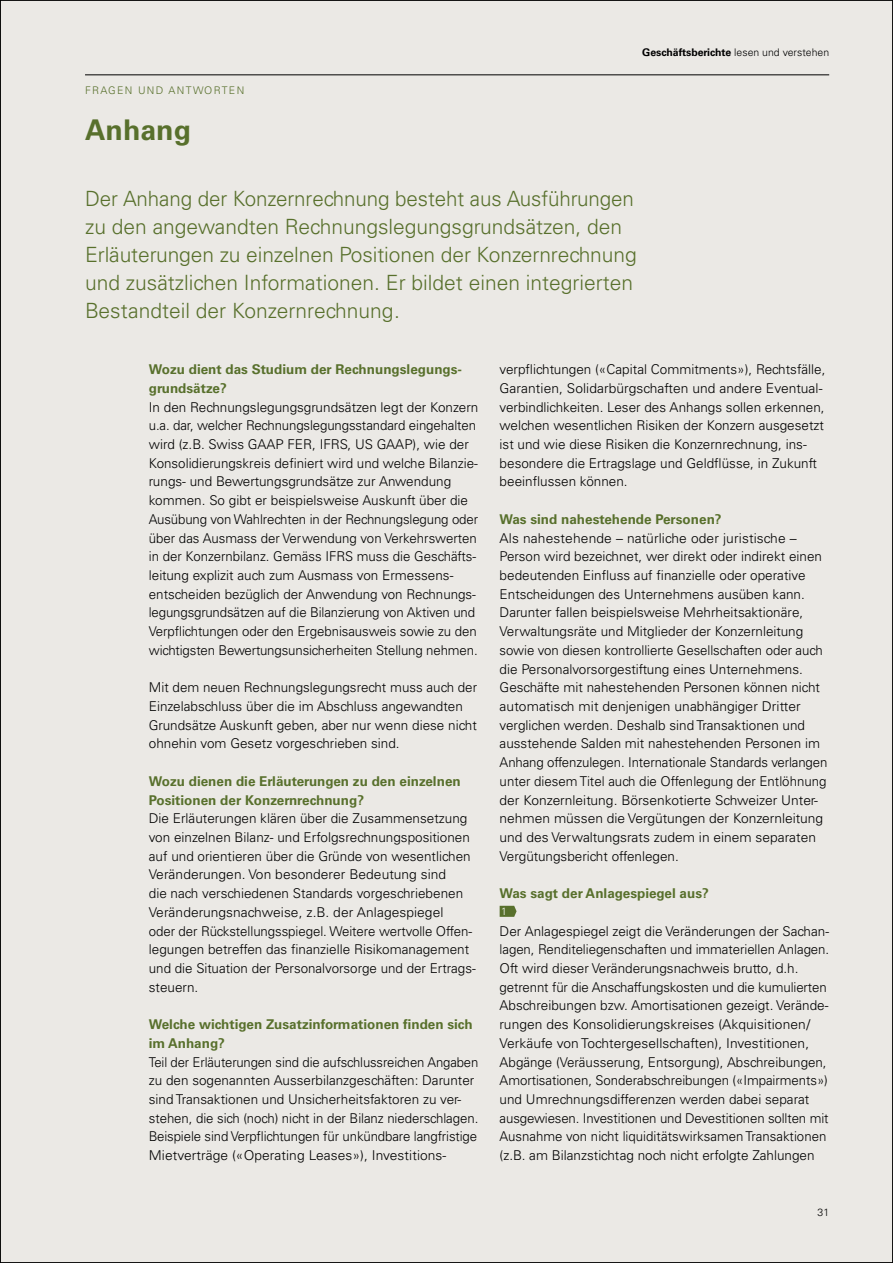
<style>
.page{position:relative;width:893px;height:1263px;background:#ebe9e5}
.page>*{position:absolute;margin:0;border:0;box-sizing:border-box;transform-origin:0 0}
.t1{font:700 28.5px "Univers LT Std";color:#58702c}
.t2{font:300 21px/28px "Univers LT Std";color:#58702c}
.t3{font:300 13.5px/18.8px "Univers LT Std";color:#000}
.t4{font:700 13.5px/18.8px "Univers LT Std";color:#58702c}
.t5{font:700 10.5px "Univers LT Std";color:#000}
.t6{font:300 10.5px "Univers LT Std";letter-spacing:.125em;color:#58702c}
.t7{font:300 10.5px "Univers LT Std";color:#000}
.t8{font:300 10.5px "Univers LT Std";color:#fff}
.s1{font-weight:300}
</style>
<div class="page">
<hr style="left:85px;top:75px;width:744px;height:1px;background:#000">
<svg style="left:500px;top:906px;width:17px;height:11px"></svg>
<p class="t6" style="left:85px;top:83px;width:161px">FRAGEN UND ANTWORTEN</p>
<h1 class="t1" style="left:85px;top:114px;width:108px">Anhang</h1>
<p class="t5" style="left:642px;top:46px;width:188px">Geschäftsberichte <span class="s1">lesen und verstehen</span></p>
<p class="t2" style="left:85px;top:184px;width:553px">Der Anhang der Konzernrechnung besteht aus Ausführungen zu den angewandten Rechnungslegungsgrundsätzen, den Erläuterungen zu einzelnen Positionen der Konzernrechnung und zusätzlichen Informationen. Er bildet einen integrierten Bestandteil der Konzernrechnung.</p>
<p class="t4" style="left:149px;top:360px;width:315px">Wozu dient das Studium der Rechnungslegungs&shy;grundsätze?</p>
<p class="t3" style="left:149px;top:397px;width:331px">In den Rechnungslegungsgrundsätzen legt der Konzern u.a. dar, welcher Rechnungslegungsstandard eingehalten wird (z.B. Swiss GAAP FER, IFRS, US GAAP), wie der Konsolidierungskreis definiert wird und welche Bilanzie&shy;rungs- und Bewertungsgrundsätze zur Anwendung kommen. So gibt er beispielsweise Auskunft über die Ausübung von Wahlrechten in der Rechnungslegung oder über das Ausmass der Verwendung von Verkehrswerten in der Konzernbilanz. Gemäss IFRS muss die Geschäfts&shy;leitung explizit auch zum Ausmass von Ermessens&shy;entscheiden bezüglich der Anwendung von Rechnungs&shy;legungsgrundsätzen auf die Bilanzierung von Aktiven und Verpflichtungen oder den Ergebnisausweis sowie zu den wichtigsten Bewertungsunsicherheiten Stellung nehmen.</p>
<p class="t3" style="left:149px;top:678px;width:330px">Mit dem neuen Rechnungslegungsrecht muss auch der Einzelabschluss über die im Abschluss angewandten Grundsätze Auskunft geben, aber nur wenn diese nicht ohnehin vom Gesetz vorgeschrieben sind.</p>
<p class="t4" style="left:149px;top:772px;width:313px">Wozu dienen die Erläuterungen zu den einzelnen<br>Positionen der Konzernrechnung?</p>
<p class="t3" style="left:149px;top:809px;width:328px">Die Erläuterungen klären über die Zusammensetzung von einzelnen Bilanz- und Erfolgsrechnungspositionen auf und orientieren über die Gründe von wesentlichen Veränderungen. Von besonderer Bedeutung sind<br>die nach verschiedenen Standards vorgeschriebenen Veränderungsnachweise, z.B. der Anlagespiegel<br>oder der Rückstellungsspiegel. Weitere wertvolle Offen&shy;legungen betreffen das finanzielle Risikomanagement und die Situation der Personalvorsorge und der Ertrags&shy;steuern.</p>
<p class="t4" style="left:149px;top:1015px;width:325px">Welche wichtigen Zusatzinformationen finden sich im Anhang?</p>
<p class="t3" style="left:149px;top:1052px;width:331px">Teil der Erläuterungen sind die aufschlussreichen Angaben zu den sogenannten Ausserbilanzgeschäften: Darunter sind Transaktionen und Unsicherheitsfaktoren zu ver&shy;stehen, die sich (noch) nicht in der Bilanz niederschlagen.<br>Beispiele sind Verpflichtungen für unkündbare langfristige Mietverträge («Operating Leases»), Investitions-</p>
<p class="t3" style="left:500px;top:360px;width:327px">verpflichtungen («Capital Commitments»), Rechtsfälle, Garantien, Solidarbürgschaften und andere Eventual&shy;verbindlichkeiten. Leser des Anhangs sollen erkennen, welchen wesentlichen Risiken der Konzern ausgesetzt ist und wie diese Risiken die Konzernrechnung, ins&shy;besondere die Ertragslage und Geldflüsse, in Zukunft beeinflussen können.</p>
<p class="t4" style="left:500px;top:510px;width:223px">Was sind nahestehende Personen?</p>
<p class="t3" style="left:500px;top:528px;width:329px">Als nahestehende – natürliche oder juristische – Person wird bezeichnet, wer direkt oder indirekt einen bedeutenden Einfluss auf finanzielle oder operative Entscheidungen des Unternehmens ausüben kann.<br>Darunter fallen beispielsweise Mehrheitsaktionäre, Verwaltungsräte und Mitglieder der Konzernleitung sowie von diesen kontrollierte Gesellschaften oder auch die Personalvorsorgestiftung eines Unternehmens.<br>Geschäfte mit nahestehenden Personen können nicht automatisch mit denjenigen unabhängiger Dritter verglichen werden. Deshalb sind Transaktionen und ausstehende Salden mit nahestehenden Personen im Anhang offenzulegen. Internationale Standards verlangen unter diesem Titel auch die Offenlegung der Entlöhnung der Konzernleitung. Börsenkotierte Schweizer Unter&shy;nehmen müssen die Vergütungen der Konzernleitung und des Verwaltungsrats zudem in einem separaten Vergütungsbericht offenlegen.</p>
<p class="t4" style="left:500px;top:884px;width:211px">Was sagt der Anlagespiegel aus?</p>
<p class="t8" style="left:501px;top:905px;width:7px">1</p>
<p class="t3" style="left:500px;top:921px;width:331px">Der Anlagespiegel zeigt die Veränderungen der Sachan&shy;lagen, Renditeliegenschaften und immateriellen Anlagen.<br>Oft wird dieser Veränderungsnachweis brutto, d.h. getrennt für die Anschaffungskosten und die kumulierten Abschreibungen bzw. Amortisationen gezeigt. Verände&shy;rungen des Konsolidierungskreises (Akquisitionen/ Verkäufe von Tochtergesellschaften), Investitionen, Abgänge (Veräusserung, Entsorgung), Abschreibungen, Amortisationen, Sonderabschreibungen («Impairments») und Umrechnungsdifferenzen werden dabei separat ausgewiesen. Investitionen und Devestitionen sollten mit Ausnahme von nicht liquiditätswirksamen Transaktionen (z.B. am Bilanzstichtag noch nicht erfolgte Zahlungen</p>
<p class="t7" style="left:817px;top:1206px;width:13px">31</p>
</div>
